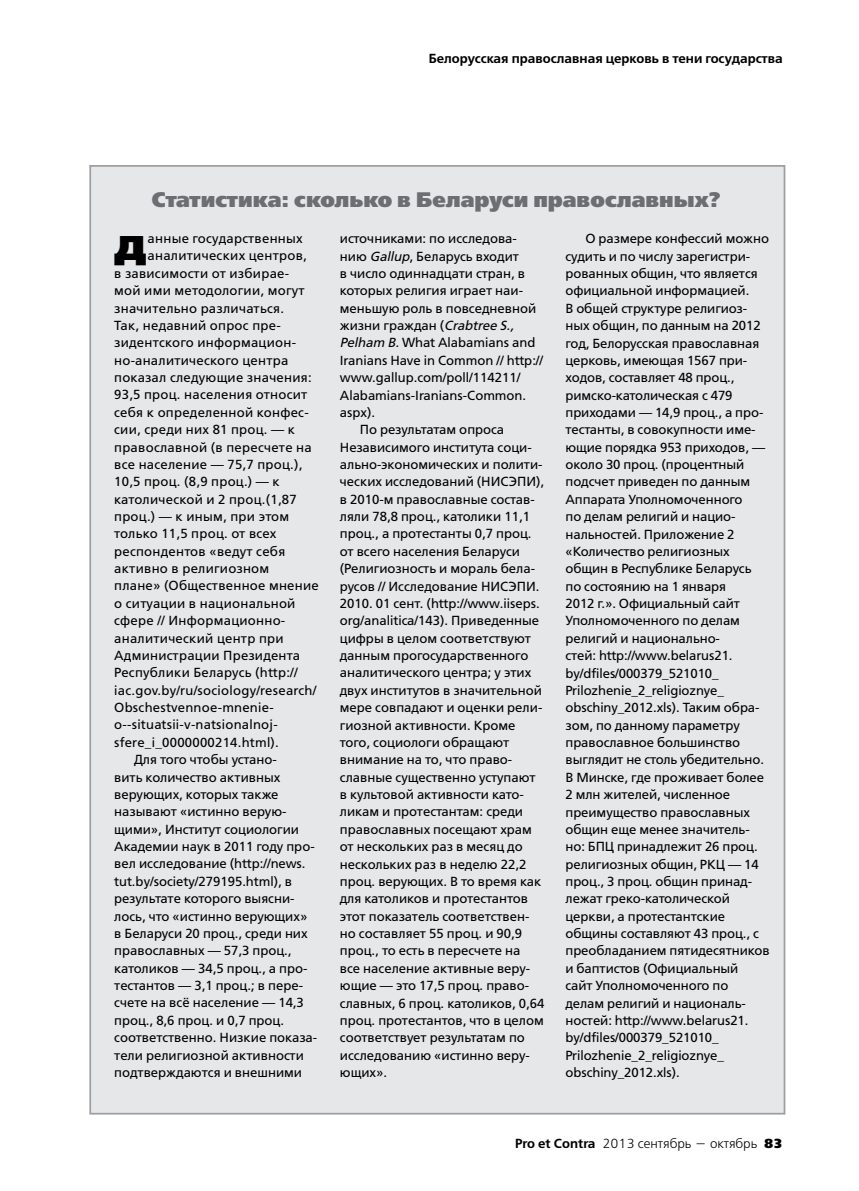
<style>
.page{position:relative;width:859px;height:1191px;background:#fff}
.page>*{position:absolute;margin:0;border:0;box-sizing:border-box;transform-origin:0 0}
.t1{font:34.3px "Free Set Extra Bold C";color:#000;scale:1.08 1}
.t2{font:21px "Free Set Extra Bold C";color:#6d6e71}
.t3{font:13.12px/17.3px "Free Set C";color:#000}
.t4{font:13.12px "Free Set C";letter-spacing:.02em;color:#000}
.t5{font:13.12px "Free Set Demi C";color:#000}
.t6{font:13.12px "Free Set Light C";color:#000}
.s1{font-style:italic}
.s2{font-family:"Free Set Demi C"}
.s3{font-family:"Free Set Extra Bold C"}
</style>
<div class="page">
<div style="left:89px;top:165px;width:696px;height:949px;background:#e6e7e8;border:2px solid #9d9fa2"></div>
<p class="t5" style="left:428px;top:51px;width:355px">Белорусская православная церковь в тени государства</p>
<h2 class="t2" style="left:152px;top:187px;width:570px">Статистика: сколько в Беларуси православных?</h2>
<h1 class="t1" style="left:114px;top:229px;width:32px">Д</h1>
<p class="t4" style="left:147px;top:231px;width:157px">анные государственных</p>
<p class="t4" style="left:147px;top:249px;width:161px">аналитических центров,</p>
<p class="t4" style="left:114px;top:266px;width:176px">в зависимости от избирае-</p>
<p class="t4" style="left:114px;top:283px;width:192px">мой ими методологии, могут</p>
<p class="t4" style="left:114px;top:301px;width:171px">значительно различаться.</p>
<p class="t4" style="left:114px;top:318px;width:168px">Так, недавний опрос пре-</p>
<p class="t4" style="left:114px;top:335px;width:183px">зидентского информацион-</p>
<p class="t4" style="left:114px;top:353px;width:175px">но-аналитического центра</p>
<p class="t4" style="left:114px;top:370px;width:199px">показал следующие значения:</p>
<p class="t4" style="left:114px;top:388px;width:195px">93,5 проц. населения относит</p>
<p class="t4" style="left:114px;top:405px;width:196px">себя к определенной конфес-</p>
<p class="t4" style="left:114px;top:422px;width:182px">сии, среди них 81 проц. — к</p>
<p class="t4" style="left:114px;top:440px;width:199px">православной (в пересчете на</p>
<p class="t4" style="left:114px;top:457px;width:190px">все население — 75,7 проц.),</p>
<p class="t4" style="left:114px;top:474px;width:167px">10,5 проц. (8,9 проц.) — к</p>
<p class="t4" style="left:114px;top:492px;width:184px">католической и 2 проц.(1,87</p>
<p class="t4" style="left:114px;top:509px;width:176px">проц.) — к иным, при этом</p>
<p class="t4" style="left:114px;top:526px;width:164px">только 11,5 проц. от всех</p>
<p class="t4" style="left:114px;top:544px;width:172px">респондентов «ведут себя</p>
<p class="t4" style="left:114px;top:561px;width:156px">активно в религиозном</p>
<p class="t4" style="left:114px;top:579px;width:206px">плане» (Общественное мнение</p>
<p class="t4" style="left:114px;top:596px;width:183px">о ситуации в национальной</p>
<p class="t4" style="left:114px;top:613px;width:172px">сфере // Информационно-</p>
<p class="t4" style="left:114px;top:631px;width:171px">аналитический центр при</p>
<p class="t4" style="left:114px;top:648px;width:187px">Администрации Президента</p>
<p class="t4" style="left:114px;top:665px;width:185px">Республики Беларусь (http://</p>
<p class="t4" style="left:114px;top:683px;width:204px">iac.gov.by/ru/sociology/research/</p>
<p class="t4" style="left:114px;top:700px;width:161px">Obschestvennoe-mnenie-</p>
<p class="t4" style="left:114px;top:717px;width:165px">o--situatsii-v-natsionalnoj-</p>
<p class="t4" style="left:114px;top:735px;width:166px">sfere_i_0000000214.html).</p>
<p class="t3" style="left:134px;top:751px;width:144px">Для того чтобы устано-</p>
<p class="t3" style="left:114px;top:768px;width:168px">вить количество активных</p>
<p class="t3" style="left:114px;top:786px;width:166px">верующих, которых также</p>
<p class="t3" style="left:114px;top:803px;width:174px">называют «истинно верую-</p>
<p class="t3" style="left:114px;top:820px;width:186px">щими», Институт социологии</p>
<p class="t3" style="left:114px;top:838px;width:202px">Академии наук в 2011 году про-</p>
<p class="t3" style="left:114px;top:855px;width:193px">вел исследование (http://news.</p>
<p class="t3" style="left:114px;top:872px;width:179px">tut.by/society/279195.html), в</p>
<p class="t3" style="left:114px;top:890px;width:182px">результате которого выясни-</p>
<p class="t3" style="left:114px;top:907px;width:194px">лось, что «истинно верующих»</p>
<p class="t3" style="left:114px;top:924px;width:195px">в Беларуси 20 проц., среди них</p>
<p class="t3" style="left:114px;top:942px;width:179px">православных — 57,3 проц.,</p>
<p class="t3" style="left:114px;top:959px;width:195px">католиков — 34,5 проц., а про-</p>
<p class="t3" style="left:114px;top:977px;width:190px">тестантов — 3,1 проц.; в пере-</p>
<p class="t3" style="left:114px;top:994px;width:191px">счете на всё население — 14,3</p>
<p class="t3" style="left:114px;top:1011px;width:171px">проц., 8,6 проц. и 0,7 проц.</p>
<p class="t3" style="left:114px;top:1029px;width:204px">соответственно. Низкие показа-</p>
<p class="t3" style="left:114px;top:1046px;width:191px">тели религиозной активности</p>
<p class="t3" style="left:114px;top:1063px;width:189px">подтверждаются и внешними</p>
<p class="t3" style="left:340px;top:230px;width:178px">источниками: по исследова-</p>
<p class="t3" style="left:340px;top:247px;width:181px">нию <span class="s1">Gallup</span>, Беларусь входит</p>
<p class="t3" style="left:340px;top:265px;width:187px">в число одиннадцати стран, в</p>
<p class="t3" style="left:340px;top:282px;width:185px">которых религия играет наи-</p>
<p class="t3" style="left:340px;top:299px;width:198px">меньшую роль в повседневной</p>
<p class="t3" style="left:340px;top:317px;width:175px">жизни граждан (<span class="s1">Crabtree S.,</span></p>
<p class="t3" style="left:340px;top:334px;width:197px"><span class="s1">Pelham B.</span> What Alabamians and</p>
<p class="t3" style="left:340px;top:352px;width:205px">Iranians Have in Common // http://</p>
<p class="t3" style="left:340px;top:369px;width:182px">www.gallup.com/poll/114211/</p>
<p class="t3" style="left:340px;top:386px;width:188px">Alabamians-Iranians-Common.</p>
<p class="t3" style="left:340px;top:404px;width:37px">aspx).</p>
<p class="t3" style="left:359px;top:421px;width:146px">По результатам опроса</p>
<p class="t3" style="left:340px;top:438px;width:193px">Независимого института соци-</p>
<p class="t3" style="left:340px;top:456px;width:204px">ально-экономических и полити-</p>
<p class="t3" style="left:340px;top:473px;width:206px">ческих исследований (НИСЭПИ),</p>
<p class="t3" style="left:340px;top:490px;width:196px">в 2010-м православные состав-</p>
<p class="t3" style="left:340px;top:508px;width:191px">ляли 78,8 проц., католики 11,1</p>
<p class="t3" style="left:340px;top:525px;width:193px">проц., а протестанты 0,7 проц.</p>
<p class="t3" style="left:340px;top:543px;width:182px">от всего населения Беларуси</p>
<p class="t3" style="left:340px;top:560px;width:197px">(Религиозность и мораль бела-</p>
<p class="t3" style="left:340px;top:577px;width:201px">русов // Исследование НИСЭПИ.</p>
<p class="t3" style="left:340px;top:595px;width:201px">2010. 01 сент. (http://www.iiseps.</p>
<p class="t3" style="left:340px;top:612px;width:201px">org/analitica/143). Приведенные</p>
<p class="t3" style="left:340px;top:629px;width:193px">цифры в целом соответствуют</p>
<p class="t3" style="left:340px;top:647px;width:190px">данным прогосударственного</p>
<p class="t3" style="left:340px;top:664px;width:193px">аналитического центра; у этих</p>
<p class="t3" style="left:340px;top:682px;width:203px">двух институтов в значительной</p>
<p class="t3" style="left:340px;top:699px;width:204px">мере совпадают и оценки рели-</p>
<p class="t3" style="left:340px;top:716px;width:177px">гиозной активности. Кроме</p>
<p class="t3" style="left:340px;top:734px;width:171px">того, социологи обращают</p>
<p class="t3" style="left:340px;top:751px;width:174px">внимание на то, что право-</p>
<p class="t3" style="left:340px;top:768px;width:197px">славные существенно уступают</p>
<p class="t3" style="left:340px;top:786px;width:185px">в культовой активности като-</p>
<p class="t3" style="left:340px;top:803px;width:185px">ликам и протестантам: среди</p>
<p class="t3" style="left:340px;top:820px;width:193px">православных посещают храм</p>
<p class="t3" style="left:340px;top:838px;width:184px">от нескольких раз в месяц до</p>
<p class="t3" style="left:340px;top:855px;width:188px">нескольких раз в неделю 22,2</p>
<p class="t3" style="left:340px;top:873px;width:203px">проц. верующих. В то время как</p>
<p class="t3" style="left:340px;top:890px;width:189px">для католиков и протестантов</p>
<p class="t3" style="left:340px;top:907px;width:191px">этот показатель соответствен-</p>
<p class="t3" style="left:340px;top:925px;width:184px">но составляет 55 проц. и 90,9</p>
<p class="t3" style="left:340px;top:942px;width:182px">проц., то есть в пересчете на</p>
<p class="t3" style="left:340px;top:959px;width:192px">все население активные веру-</p>
<p class="t3" style="left:340px;top:977px;width:191px">ющие — это 17,5 проц. право-</p>
<p class="t3" style="left:340px;top:994px;width:206px">славных, 6 проц. католиков, 0,64</p>
<p class="t3" style="left:340px;top:1011px;width:205px">проц. протестантов, что в целом</p>
<p class="t3" style="left:340px;top:1029px;width:186px">соответствует результатам по</p>
<p class="t3" style="left:340px;top:1046px;width:191px">исследованию «истинно веру-</p>
<p class="t3" style="left:340px;top:1064px;width:49px">ющих».</p>
<p class="t3" style="left:565px;top:230px;width:205px;text-indent:20px">О размере конфессий можно судить и по числу зарегистри&shy;рованных общин, что является официальной информацией.<br>В общей структуре религиоз&shy;ных общин, по данным на 2012 год, Белорусская православная церковь, имеющая 1567 при&shy;ходов, составляет 48 проц., римско-католическая с 479 приходами — 14,9 проц., а про&shy;тестанты, в совокупности име&shy;ющие порядка 953 приходов, — около 30 проц. (процентный подсчет приведен по данным<br>Аппарата Уполномоченного<br>по делам религий и нацио&shy;нальностей. Приложение 2 «Количество религиозных общин в Республике Беларусь по состоянию на 1 января<br>2012 г.». Официальный сайт<br>Уполномоченного по делам религий и национально-<br>стей: http://www.belarus21. by/dfiles/000379_521010_<br>Prilozhenie_2_religioznye_ obschiny_2012.xls). Таким обра&shy;зом, по данному параметру православное большинство выглядит не столь убедительно.<br>В Минске, где проживает более<br>2 млн жителей, численное преимущество православных общин еще менее значитель&shy;но: БПЦ принадлежит 26 проц. религиозных общин, РКЦ — 14 проц., 3 проц. общин принад&shy;лежат греко-католической церкви, а протестантские общины составляют 43 проц., с преобладанием пятидесятников и баптистов (Официальный<br>сайт Уполномоченного по делам религий и националь&shy;ностей: http://www.belarus21. by/dfiles/000379_521010_<br>Prilozhenie_2_religioznye_ obschiny_2012.xls).</p>
<p class="t6" style="left:515px;top:1136px;width:269px"><span class="s2">Pro et Contra</span> 2013 cентябрь — октябрь <span class="s3">83</span></p>
</div>
